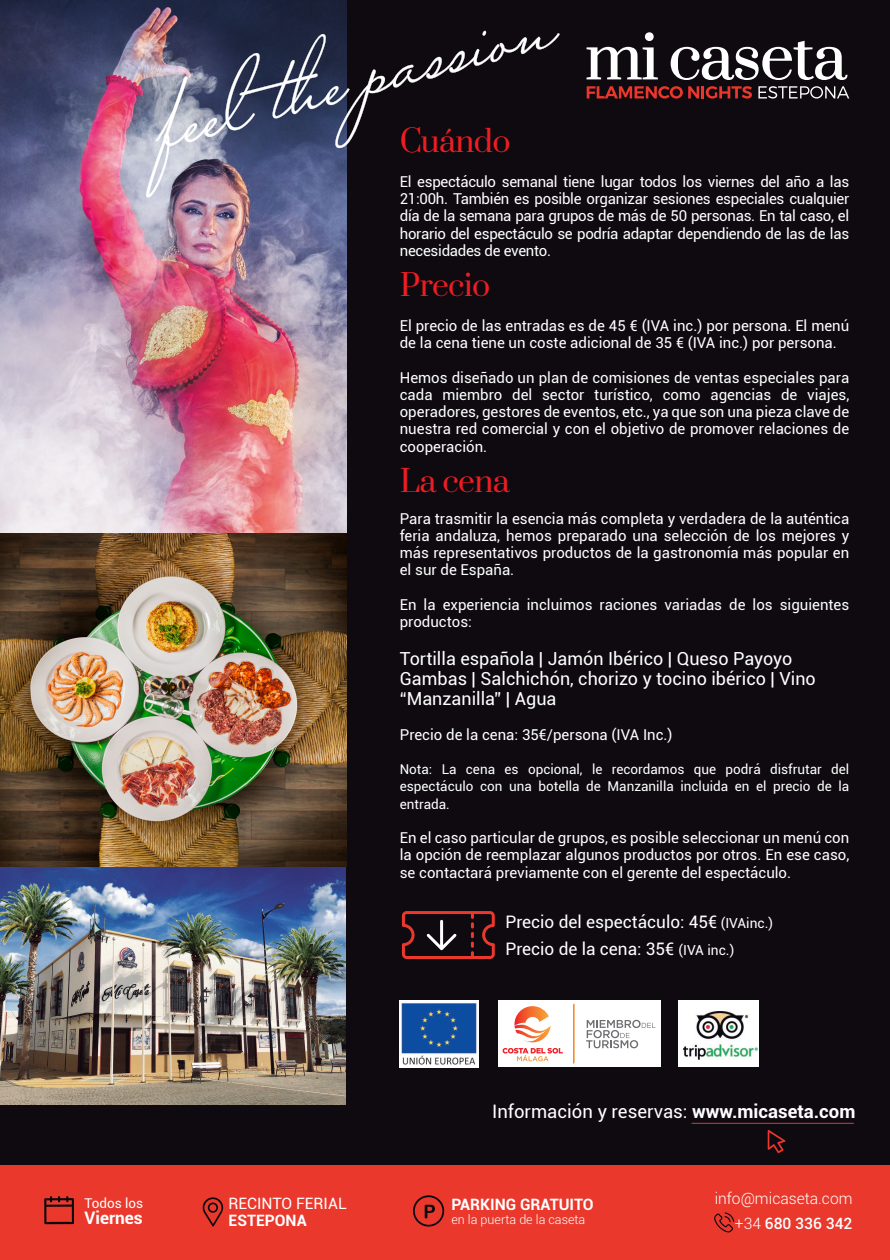
<style>
.page{position:relative;width:890px;height:1260px;background:#0e0a10}
.page>*{position:absolute;margin:0;border:0;box-sizing:border-box;transform-origin:0 0}
.t1{font:30px "Prata";letter-spacing:-.02em;color:#ee1d23}
.t2{font:18.6px "Roboto";color:#fff}
.t3{font:18px/20.2px "Roboto";color:#fff}
.t4{font:17.25px/27.6px "Roboto";color:#fff}
.t5{font:700 17.25px "Roboto";letter-spacing:-.005em;color:#fff}
.t6{font:700 15.75px "Roboto";color:#fff}
.t7{font:15.75px "Roboto";color:#fff}
.t8{font:300 15.6px/24.9px "Roboto";color:#fff;text-align:right}
.t9{font:15px/17.2px "Roboto";color:#fff;text-align:justify}
.t10{font:13.5px/17.2px "Roboto";color:#fff;text-align:justify}
.t11{font:300 12.6px "Roboto";color:#fff}
.s1{font-size:13.8px}
.s2{font-weight:700}
.s3{font-weight:500}
</style>
<div class="page">
<div style="left:0;top:1165px;width:890px;height:95px;background:#ea382c"></div>
<img style="left:0;top:538px;width:346px;height:566px">
<svg style="left:44px;top:1196px;width:30px;height:28px"></svg>
<svg style="left:203px;top:1197px;width:20px;height:29px"></svg>
<svg style="left:402px;top:911px;width:93px;height:48px"></svg>
<svg style="left:413px;top:1195px;width:31px;height:32px"></svg>
<hr style="left:692px;top:1123px;width:162px;height:1px;background:#d73c31">
<svg style="left:768px;top:1130px;width:17px;height:23px"></svg>
<img style="left:0;top:0;width:346px;height:538px">
<svg style="left:586px;top:32px;width:72px;height:47px"></svg>
<svg style="left:671px;top:41px;width:176px;height:39px"></svg>
<svg style="left:587px;top:86px;width:165px;height:13px"></svg>
<svg style="left:758px;top:86px;width:91px;height:13px"></svg>
<svg style="left:714px;top:1212px;width:20px;height:20px"></svg>
<svg style="left:146px;top:31px;width:414px;height:166px"></svg>
<img style="left:400px;top:1000px;width:79px;height:67px">
<div style="left:679px;top:1000px;width:80px;height:67px;background:#fff"></div>
<img style="left:683px;top:1011px;width:74px;height:49px">
<div style="left:497px;top:1000px;width:163px;height:67px;background:#fff"></div>
<svg style="left:503px;top:1006px;width:60px;height:55px"></svg>
<svg style="left:573px;top:1003px;width:2px;height:61px"></svg>
<svg style="left:586px;top:1020px;width:69px;height:28px"></svg>
<p class="t10" style="left:84px;top:1194px;width:61px">Todos los</p>
<p class="t5" style="left:84px;top:1205px;width:60px">Viernes</p>
<h1 class="t1" style="left:400px;top:116px;width:112px">Cuándo</h1>
<p class="t9" style="left:400px;top:172px;width:451px">El espectáculo semanal tiene lugar todos los viernes del año a las 21:00h. También es posible organizar sesiones especiales cualquier día de la semana para grupos de más de 50 personas. En tal caso, el horario del espectáculo se podría adaptar dependiendo de las de las necesidades de evento.</p>
<h1 class="t1" style="left:400px;top:260px;width:92px">Precio</h1>
<p class="t9" style="left:400px;top:316px;width:451px">El precio de las entradas es de 45 € (IVA inc.) por persona. El menú de la cena tiene un coste adicional de 35 € (IVA inc.) por persona.</p>
<p class="t9" style="left:400px;top:368px;width:451px">Hemos diseñado un plan de comisiones de ventas especiales para cada miembro del sector turístico, como agencias de viajes, operadores, gestores de eventos, etc., ya que son una pieza clave de nuestra red comercial y con el objetivo de promover relaciones de cooperación.</p>
<h1 class="t1" style="left:400px;top:456px;width:112px">La cena</h1>
<p class="t9" style="left:400px;top:509px;width:451px">Para trasmitir la esencia más completa y verdadera de la auténtica feria andaluza, hemos preparado una selección de los mejores y más representativos productos de la gastronomía más popular en el sur de España.</p>
<p class="t9" style="left:400px;top:595px;width:451px">En la experiencia incluimos raciones variadas de los siguientes productos:</p>
<p class="t3" style="left:400px;top:647px;width:418px">Tortilla española | Jamón Ibérico | Queso Payoyo<br>Gambas | Salchichón, chorizo y tocino ibérico | Vino “Manzanilla” | Agua</p>
<p class="t9" style="left:400px;top:725px;width:274px">Precio de la cena: 35€/persona (IVA Inc.)</p>
<p class="t10" style="left:400px;top:760px;width:451px">Nota: La cena es opcional, le recordamos que podrá disfrutar del espectáculo con una botella de Manzanilla incluida en el precio de la entrada.</p>
<p class="t9" style="left:400px;top:829px;width:451px">En el caso particular de grupos, es posible seleccionar un menú con la opción de reemplazar algunos productos por otros. En ese caso, se contactará previamente con el gerente del espectáculo.</p>
<p class="t4" style="left:505px;top:907px;width:269px">Precio del espectáculo: 45€ <span class="s1">(IVAinc.)<br></span>Precio de la cena: 35€ <span class="s1">(IVA inc.)</span></p>
<p class="t7" style="left:229px;top:1192px;width:120px">RECINTO FERIAL</p>
<p class="t6" style="left:229px;top:1210px;width:80px">ESTEPONA</p>
<p class="t2" style="left:492px;top:1098px;width:365px">Información y reservas: <span class="s2">www.micaseta.com</span></p>
<p class="t6" style="left:451px;top:1193px;width:144px">PARKING GRATUITO</p>
<p class="t11" style="left:451px;top:1211px;width:135px">en la puerta de la caseta</p>
<p class="t8" style="left:715px;top:1185px;width:139px">info@micaseta.com +34 <span class="s3">680 336 342</span></p>
</div>
